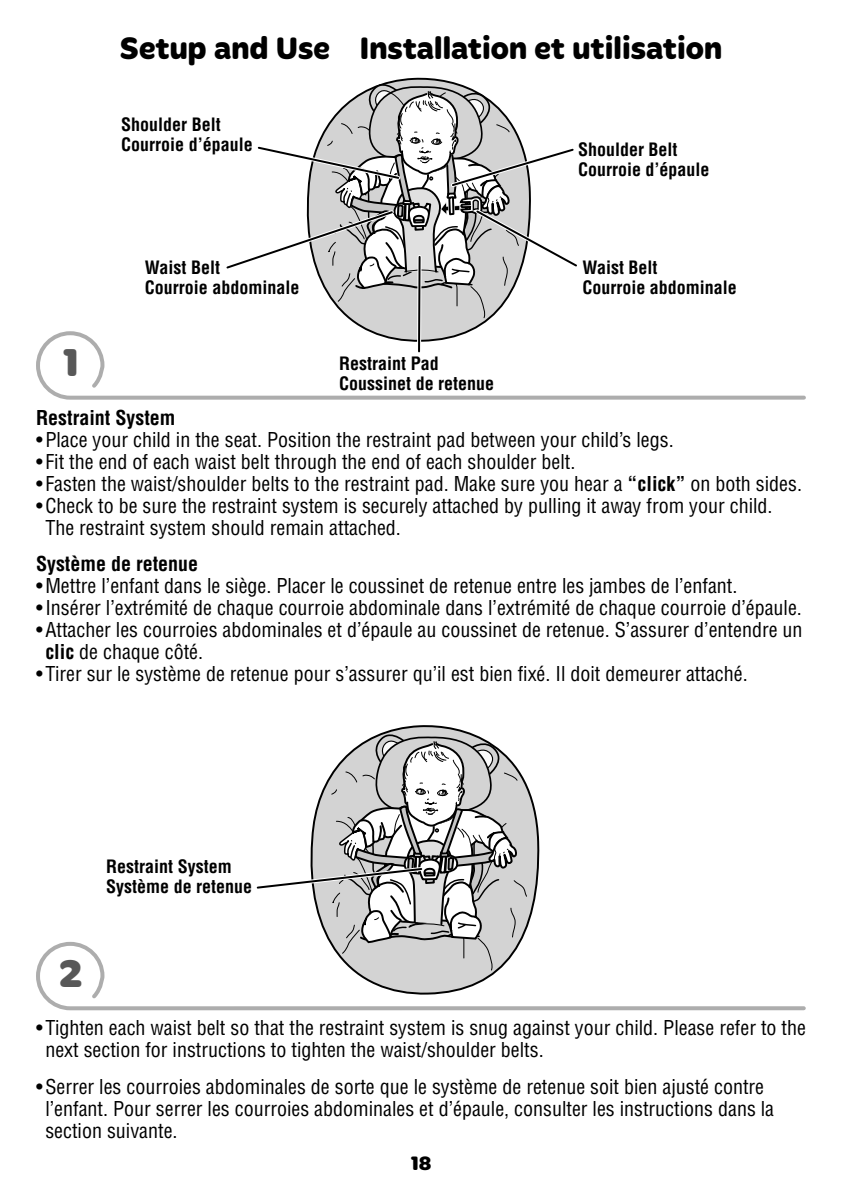
<style>
.page{position:relative;width:842px;height:1191px;background:#fff}
.page>*{position:absolute;margin:0;border:0;box-sizing:border-box;transform-origin:0 0}
.t1{font:700 40px "Merge Pro";color:#585858}
.t2{font:700 32px "Merge Pro";color:#000}
.t3{font:condensed 20px/22px "Helvetica LT Std";color:#000}
.t4{font:700 condensed 20px "Helvetica LT Std";color:#000}
.t5{font:700 20px "Merge Pro";color:#000}
.t6{font:700 condensed 18px/20px "Helvetica LT Std";color:#000}
.s1{font-weight:700}
</style>
<div class="page">
<svg style="left:528px;top:787px;width:12px;height:139px"></svg>
<svg style="left:36px;top:331px;width:770px;height:69px"></svg>
<svg style="left:222px;top:77px;width:359px;height:265px"></svg>
<svg style="left:417px;top:257px;width:4px;height:94px"></svg>
<hr style="left:418px;top:257px;width:2px;height:94px;background:#000">
<svg style="left:36px;top:941px;width:770px;height:70px"></svg>
<svg style="left:253px;top:725px;width:275px;height:273px"></svg>
<h2 class="t2" style="left:120px;top:36px;width:603px">Setup and Use Installation et utilisation</h2>
<p class="t6" style="left:121px;top:116px;width:133px">Shoulder Belt<br>Courroie d’épaule</p>
<p class="t6" style="left:578px;top:141px;width:133px">Shoulder Belt<br>Courroie d’épaule</p>
<h1 class="t1" style="left:62px;top:347px;width:18px">1</h1>
<p class="t6" style="left:145px;top:259px;width:156px">Waist Belt<br>Courroie abdominale</p>
<p class="t6" style="left:582px;top:259px;width:156px">Waist Belt<br>Courroie abdominale</p>
<p class="t6" style="left:339px;top:355px;width:156px">Restraint Pad<br>Coussinet de retenue</p>
<p class="t4" style="left:36px;top:410px;width:141px">Restraint System</p>
<p class="t3" style="left:36px;top:430px;width:639px">• Place your child in the seat. Position the restraint pad between your child’s legs.</p>
<p class="t3" style="left:36px;top:452px;width:541px">• Fit the end of each waist belt through the end of each shoulder belt.</p>
<p class="t3" style="left:36px;top:474px;width:767px">• Fasten the waist/shoulder belts to the restraint pad. Make sure you hear a <span class="s1">“click”</span> on both sides.</p>
<p class="t3" style="left:45px;top:496px;width:728px;text-indent:-9px">• Check to be sure the restraint system is securely attached by pulling it away from your child.<br>The restraint system should remain attached.</p>
<p class="t4" style="left:36px;top:557px;width:164px">Système de retenue</p>
<p class="t3" style="left:36px;top:577px;width:703px">• Mettre l’enfant dans le siège. Placer le coussinet de retenue entre les jambes de l’enfant.</p>
<p class="t3" style="left:36px;top:599px;width:767px">• Insérer l’extrémité de chaque courroie abdominale dans l’extrémité de chaque courroie d’épaule.</p>
<p class="t3" style="left:45px;top:621px;width:758px;text-indent:-9px">• Attacher les courroies abdominales et d’épaule au coussinet de retenue. S’assurer d’entendre un <span class="s1">clic</span> de chaque côté.</p>
<p class="t3" style="left:36px;top:665px;width:713px">• Tirer sur le système de retenue pour s’assurer qu’il est bien fixé. Il doit demeurer attaché.</p>
<h1 class="t1" style="left:59px;top:958px;width:25px">2</h1>
<p class="t6" style="left:106px;top:858px;width:147px">Restraint System<br>Système de retenue</p>
<p class="t3" style="left:45px;top:1019px;width:762px;text-indent:-9px">• Tighten each waist belt so that the restraint system is snug against your child. Please refer to the next section for instructions to tighten the waist/shoulder belts.</p>
<p class="t3" style="left:45px;top:1077px;width:730px;text-indent:-9px">• Serrer les courroies abdominales de sorte que le système de retenue soit bien ajusté contre l’enfant. Pour serrer les courroies abdominales et d’épaule, consulter les instructions dans la section suivante.</p>
<p class="t5" style="left:410px;top:1155px;width:22px">18</p>
</div>
